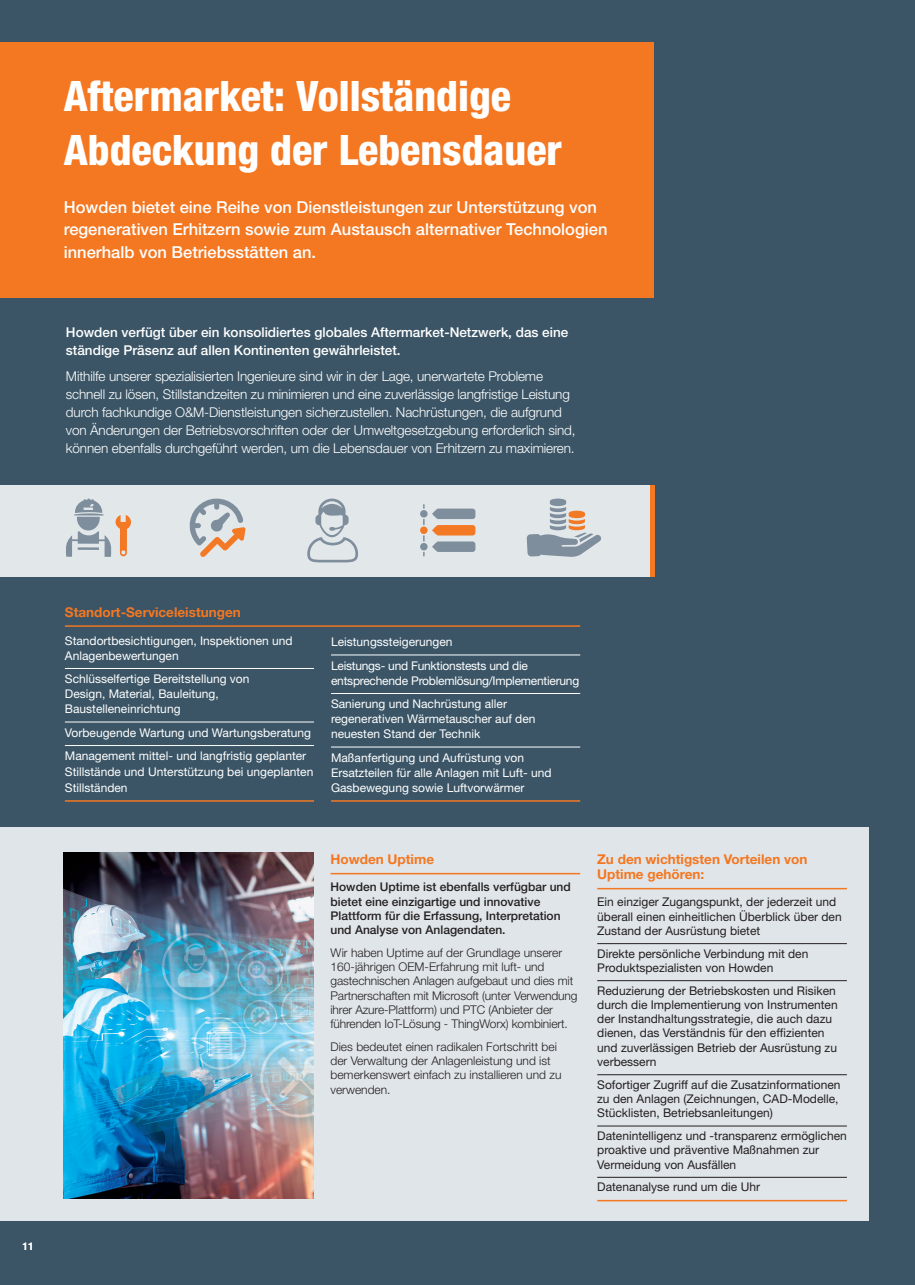
<style>
.page{position:relative;width:915px;height:1285px;background:#fff}
.page>*{position:absolute;margin:0;border:0;box-sizing:border-box;transform-origin:0 0}
.t1{font:800 condensed 42px/54px "Helvetica Neue LT Pro";color:#fff}
.t2{font:500 16.5px/22.5px "Helvetica Neue LT Pro";color:#fff}
.t3{font:300 13.5px/18px "Helvetica Neue LT Pro";letter-spacing:-.01em;color:#fff}
.t4{font:500 13.5px/18px "Helvetica Neue LT Pro";color:#fff}
.t5{font:700 13.5px/15px "Helvetica Neue LT Pro";color:#f47721}
.t6{font:12px/14.2px "Helvetica Neue LT Pro";color:#231f20}
.t7{font:12px/15px "Helvetica Neue LT Pro";color:#fff}
.t8{font:300 12px/14.2px "Helvetica Neue LT Pro";color:#231f20}
.t9{font:500 12px/14.2px "Helvetica Neue LT Pro";color:#231f20}
.t10{font:12px/23.5px "Helvetica Neue LT Pro";letter-spacing:-.02em;color:#fff}
.t11{font:500 10.5px "Helvetica Neue LT Pro";color:#fff}
</style>
<div class="page">
<div style="left:0;top:0;width:914px;height:1284px;background:#3b5566"></div>
<div style="left:0;top:827px;width:867px;height:393px;background:#e0e5e9"></div>
<hr style="left:330px;top:872px;width:250px;height:2px;background:#f47721">
<hr style="left:597px;top:887px;width:249px;height:2px;background:#f47721">
<hr style="left:597px;top:943px;width:249px;height:1px;background:#231f20">
<hr style="left:597px;top:980px;width:249px;height:1px;background:#231f20">
<hr style="left:597px;top:1074px;width:249px;height:1px;background:#231f20">
<hr style="left:597px;top:1125px;width:249px;height:1px;background:#231f20">
<hr style="left:597px;top:1176px;width:249px;height:1px;background:#231f20">
<hr style="left:597px;top:1199px;width:249px;height:2px;background:#f47721">
<img style="left:64px;top:852px;width:249px;height:346px">
<hr style="left:65px;top:625px;width:515px;height:1px;background:#f47721">
<hr style="left:65px;top:668px;width:249px;height:1px;background:#fff">
<hr style="left:65px;top:721px;width:249px;height:1px;background:#fff">
<hr style="left:65px;top:745px;width:249px;height:1px;background:#fff">
<hr style="left:65px;top:800px;width:249px;height:1px;background:#f47721">
<hr style="left:331px;top:654px;width:249px;height:1px;background:#fff">
<hr style="left:331px;top:693px;width:249px;height:1px;background:#fff">
<hr style="left:331px;top:746px;width:249px;height:1px;background:#fff">
<hr style="left:331px;top:800px;width:249px;height:1px;background:#f47721">
<div style="left:0;top:43px;width:653px;height:255px;background:#f47721"></div>
<div style="left:0;top:485px;width:650px;height:92px;background:#e2e7ea"></div>
<hr style="left:650px;top:485px;width:4px;height:92px;background:#f47925">
<svg style="left:526px;top:498px;width:75px;height:58px"></svg>
<svg style="left:189px;top:498px;width:57px;height:59px"></svg>
<svg style="left:66px;top:498px;width:65px;height:58px"></svg>
<svg style="left:307px;top:498px;width:51px;height:65px"></svg>
<div style="left:420px;top:510px;width:7px;height:7px;background:#7f8e9c;border-radius:50%"></div>
<svg style="left:423px;top:519px;width:2px;height:6px"></svg>
<div style="left:420px;top:526px;width:7px;height:8px;background:#f47925;border-radius:50%"></div>
<svg style="left:423px;top:535px;width:2px;height:6px"></svg>
<div style="left:420px;top:543px;width:7px;height:7px;background:#7f8e9c;border-radius:50%"></div>
<svg style="left:432px;top:508px;width:44px;height:44px"></svg>
<h1 class="t1" style="left:64px;top:68px;width:499px">Aftermarket: Vollständige<br>Abdeckung der Lebensdauer</h1>
<h2 class="t2" style="left:64px;top:195px;width:545px">Howden bietet eine Reihe von Dienstleistungen zur Unterstützung von regenerativen Erhitzern sowie zum Austausch alternativer Technologien innerhalb von Betriebsstätten an.</h2>
<p class="t4" style="left:66px;top:323px;width:503px">Howden verfügt über ein konsolidiertes globales Aftermarket-Netzwerk, das eine ständige Präsenz auf allen Kontinenten gewährleistet.</p>
<p class="t3" style="left:66px;top:367px;width:511px">Mithilfe unserer spezialisierten Ingenieure sind wir in der Lage, unerwartete Probleme schnell zu lösen, Stillstandzeiten zu minimieren und eine zuverlässige langfristige Leistung durch fachkundige O&amp;M-Dienstleistungen sicherzustellen. Nachrüstungen, die aufgrund von Änderungen der Betriebsvorschriften oder der Umweltgesetzgebung erforderlich sind, können ebenfalls durchgeführt werden, um die Lebensdauer von Erhitzern zu maximieren.</p>
<p class="t11" style="left:22px;top:1239px;width:13px">11</p>
<p class="t5" style="left:65px;top:604px;width:177px">Standort-Serviceleistungen</p>
<p class="t7" style="left:65px;top:632px;width:229px">Standortbesichtigungen, Inspektionen und<br>Anlagenbewertungen</p>
<p class="t7" style="left:65px;top:671px;width:186px">Schlüsselfertige Bereitstellung von<br>Design, Material, Bauleitung,<br>Baustelleneinrichtung</p>
<p class="t7" style="left:65px;top:720px;width:248px;line-height:23.5px">Vorbeugende Wartung und Wartungsberatung<br>Management mittel- und langfristig geplanter</p>
<p class="t7" style="left:65px;top:763px;width:250px;line-height:15.8px">Stillstände und Unterstützung bei ungeplanten<br>Stillständen</p>
<p class="t10" style="left:331px;top:629px;width:198px">Leistungssteigerungen<br>Leistungs- und Funktionstests und die</p>
<p class="t10" style="left:331px;top:668px;width:250px">entsprechende Problemlösung/Implementierung<br>Sanierung und Nachrüstung aller</p>
<p class="t7" style="left:331px;top:711px;width:206px">regenerativen Wärmetauscher auf den neuesten Stand der Technik</p>
<p class="t7" style="left:331px;top:749px;width:222px">Maßanfertigung und Aufrüstung von<br>Ersatzteilen für alle Anlagen mit Luft- und<br>Gasbewegung sowie Luftvorwärmer</p>
<p class="t5" style="left:330px;top:851px;width:105px">Howden Uptime</p>
<p class="t9" style="left:330px;top:879px;width:242px">Howden Uptime ist ebenfalls verfügbar und bietet eine einzigartige und innovative Plattform für die Erfassung, Interpretation und Analyse von Anlagendaten.</p>
<p class="t8" style="left:330px;top:945px;width:248px">Wir haben Uptime auf der Grundlage unserer 160-jährigen OEM-Erfahrung mit luft- und gastechnischen Anlagen aufgebaut und dies mit Partnerschaften mit Microsoft (unter Verwendung ihrer Azure-Plattform) und PTC (Anbieter der führenden IoT-Lösung - ThingWorx) kombiniert.</p>
<p class="t8" style="left:330px;top:1039px;width:232px">Dies bedeutet einen radikalen Fortschritt bei der Verwaltung der Anlagenleistung und ist bemerkenswert einfach zu installieren und zu verwenden.</p>
<p class="t5" style="left:597px;top:851px;width:211px">Zu den wichtigsten Vorteilen von<br>Uptime gehören:</p>
<p class="t6" style="left:597px;top:894px;width:246px">Ein einziger Zugangspunkt, der jederzeit und überall einen einheitlichen Überblick über den<br>Zustand der Ausrüstung bietet</p>
<p class="t6" style="left:597px;top:945px;width:212px">Direkte persönliche Verbindung mit den<br>Produktspezialisten von Howden</p>
<p class="t6" style="left:597px;top:982px;width:242px">Reduzierung der Betriebskosten und Risiken durch die Implementierung von Instrumenten der Instandhaltungsstrategie, die auch dazu dienen, das Verständnis für den effizienten und zuverlässigen Betrieb der Ausrüstung zu verbessern</p>
<p class="t6" style="left:597px;top:1076px;width:245px">Sofortiger Zugriff auf die Zusatzinformationen zu den Anlagen (Zeichnungen, CAD-Modelle,<br>Stücklisten, Betriebsanleitungen)</p>
<p class="t6" style="left:597px;top:1128px;width:251px">Datenintelligenz und -transparenz ermöglichen proaktive und präventive Maßnahmen zur<br>Vermeidung von Ausfällen</p>
<p class="t6" style="left:597px;top:1179px;width:164px">Datenanalyse rund um die Uhr</p>
</div>
